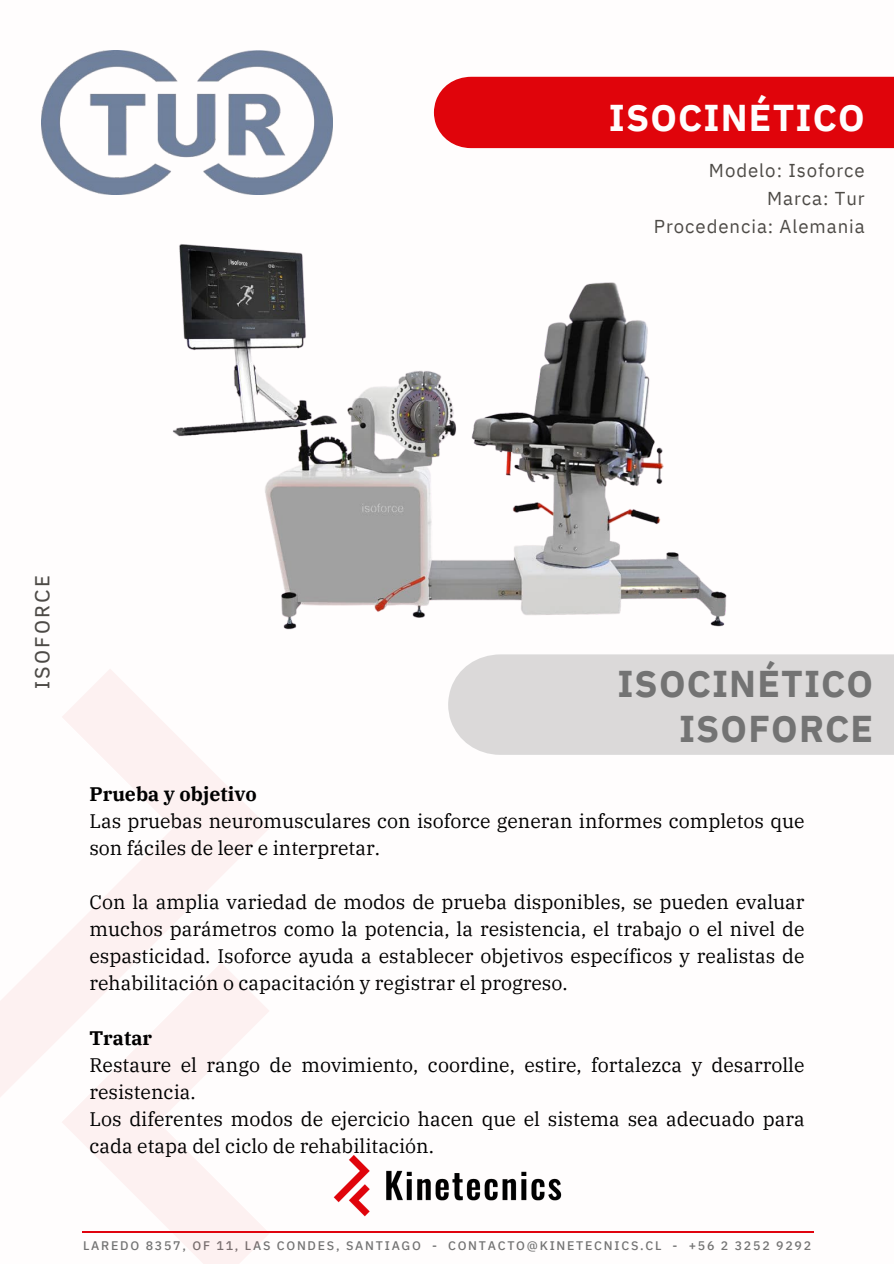
<style>
.page{position:relative;width:894px;height:1264px;background:#fff}
.page>*{position:absolute;margin:0;border:0;box-sizing:border-box;transform-origin:0 0}
.t1{font:700 37.2px/44.7px "IBM Plex Sans";letter-spacing:.03em;color:#737373;text-align:right}
.t2{font:700 37.2px "IBM Plex Sans";letter-spacing:.03em;color:#fffdfd}
.t3{font:21.15px "Clear Sans";letter-spacing:.1em;color:#4d4a46}
.t4{font:19.5px/27px "IBM Plex Serif";color:#000}
.t5{font:700 19.5px "IBM Plex Serif";color:#000}
.t6{font:18.6px/27.9px "IBM Plex Sans";letter-spacing:.05em;color:#4d4a46;text-align:right}
.t7{font:500 12.45px "IBM Plex Sans Hebrew";letter-spacing:.14em;color:#737373}
</style>
<div class="page">
<img style="left:317px;top:1155px;width:260px;height:77px">
<hr style="left:82px;top:1230px;width:731px;height:1px;background:#e0030e">
<svg style="left:0;top:669px;width:269px;height:428px"></svg>
<svg style="left:61px;top:962px;width:209px;height:301px"></svg>
<div style="left:434px;top:77px;width:459px;height:71px;background:#e0040b"></div>
<div style="left:450px;top:654px;width:443px;height:101px;background:#dbd9d9"></div>
<img style="left:155px;top:135px;width:585px;height:584px">
<img style="left:41px;top:50px;width:292px;height:144px">
<h1 class="t2" style="left:608px;top:93px;width:257px">ISOCINÉTICO</h1>
<p class="t6" style="left:653px;top:156px;width:212px">Modelo: Isoforce<br>Marca: Tur<br>Procedencia: Alemania</p>
<p class="t3" style="left:27px;top:688px;width:115px;rotate:-90deg">ISOFORCE</p>
<h1 class="t1" style="left:617px;top:661px;width:257px">ISOCINÉTICO<br>ISOFORCE</h1>
<p class="t5" style="left:89px;top:781px;width:169px">Prueba y objetivo</p>
<p class="t4" style="left:89px;top:807px;width:716px">Las pruebas neuromusculares con isoforce generan informes completos que son fáciles de leer e interpretar.</p>
<p class="t4" style="left:89px;top:888px;width:716px;text-align:justify">Con la amplia variedad de modos de prueba disponibles, se pueden evaluar muchos parámetros como la potencia, la resistencia, el trabajo o el nivel de espasticidad. Isoforce ayuda a establecer objetivos específicos y realistas de rehabilitación o capacitación y registrar el progreso.</p>
<p class="t5" style="left:89px;top:1024px;width:64px">Tratar</p>
<p class="t4" style="left:89px;top:1050px;width:716px">Restaure el rango de movimiento, coordine, estire, fortalezca y desarrolle resistencia.<br>Los diferentes modos de ejercicio hacen que el sistema sea adecuado para cada etapa del ciclo de rehabilitación.</p>
<p class="t7" style="left:83px;top:1236px;width:729px">LAREDO 8357, OF 11, LAS CONDES, SANTIAGO - CONTACTO@KINETECNICS.CL - +56 2 3252 9292</p>
</div>
